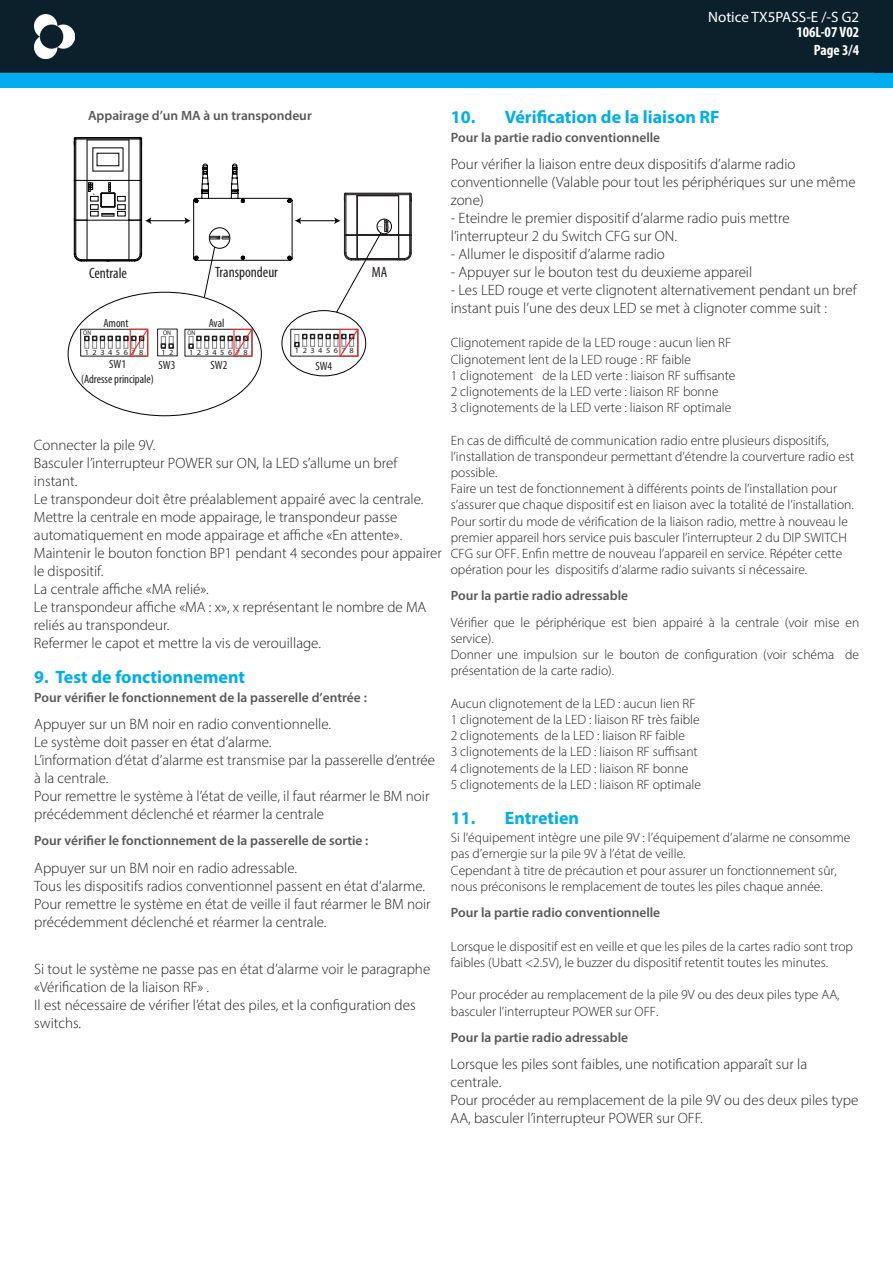
<style>
.page{position:relative;width:893px;height:1263px;background:#fff}
.page>*{position:absolute;margin:0;border:0;box-sizing:border-box;transform-origin:0 0}
.t1{font:700 18px "Myriad Pro";color:#00aeef}
.t2{font:300 15px/18px "Myriad Pro";color:#231f20}
.t3{font:condensed 15px "Myriad Pro";color:#231f20}
.t4{font:15px "Myriad Pro";color:#fff}
.t5{font:700 condensed 15px/18px "Myriad Pro";color:#fff;text-align:right}
.t6{font:300 13.5px/16.2px "Myriad Pro";color:#231f20}
.t7{font:600 13.5px "Myriad Pro";color:#57585a}
.t8{font:condensed 12px/14.4px "Myriad Pro";color:#231f20;text-align:center}
.t9{font:7.8px "Myriad Pro";color:#231f20;scale:1.06 1}
.t10{font:6.75px "Myriad Pro";color:#231f20;scale:.88 1}
</style>
<div class="page">
<div style="left:0;top:0;width:893px;height:73px;background:#0c202c"></div>
<img style="left:34px;top:15px;width:41px;height:43px">
<div style="left:0;top:73px;width:893px;height:15px;background:#00aeef"></div>
<hr style="left:76px;top:139px;width:64px;height:1px;background:#000">
<hr style="left:140px;top:139px;width:1px;height:41px;background:#000">
<hr style="left:76px;top:139px;width:1px;height:41px;background:#000">
<hr style="left:129px;top:140px;width:1px;height:40px;background:#000">
<hr style="left:87px;top:140px;width:42px;height:1px;background:#000">
<hr style="left:87px;top:140px;width:1px;height:40px;background:#000">
<hr style="left:76px;top:138px;width:64px;height:1px;background:#000">
<hr style="left:75px;top:139px;width:1px;height:41px;background:#000">
<hr style="left:75px;top:137px;width:66px;height:1px;background:#000">
<hr style="left:141px;top:138px;width:1px;height:42px;background:#000">
<hr style="left:74px;top:138px;width:1px;height:42px;background:#000">
<svg style="left:74px;top:137px;width:3px;height:8px"></svg>
<hr style="left:87px;top:180px;width:1px;height:40px;background:#000">
<hr style="left:76px;top:180px;width:66px;height:1px;background:#000">
<hr style="left:129px;top:180px;width:1px;height:80px;background:#000">
<hr style="left:140px;top:180px;width:1px;height:40px;background:#000">
<hr style="left:76px;top:180px;width:1px;height:40px;background:#000">
<hr style="left:76px;top:220px;width:64px;height:1px;background:#000">
<hr style="left:75px;top:180px;width:1px;height:40px;background:#000">
<svg style="left:100px;top:182px;width:16px;height:35px"></svg>
<hr style="left:141px;top:180px;width:1px;height:40px;background:#000">
<hr style="left:74px;top:180px;width:1px;height:40px;background:#000">
<hr style="left:87px;top:220px;width:1px;height:39px;background:#000">
<hr style="left:76px;top:220px;width:1px;height:34px;background:#000">
<hr style="left:140px;top:220px;width:1px;height:34px;background:#000">
<hr style="left:81px;top:260px;width:54px;height:1px;background:#000">
<hr style="left:75px;top:220px;width:1px;height:34px;background:#000">
<hr style="left:81px;top:259px;width:54px;height:1px;background:#000">
<hr style="left:74px;top:220px;width:1px;height:34px;background:#000">
<hr style="left:87px;top:261px;width:42px;height:1px;background:#000">
<svg style="left:129px;top:254px;width:13px;height:8px"></svg>
<hr style="left:141px;top:220px;width:1px;height:34px;background:#000">
<svg style="left:74px;top:254px;width:13px;height:8px"></svg>
<div style="left:90px;top:196px;width:8px;height:5px;border:1px solid #000"></div>
<div style="left:117px;top:204px;width:8px;height:6px;border:1px solid #000"></div>
<svg style="left:88px;top:182px;width:6px;height:13px"></svg>
<div style="left:117px;top:196px;width:8px;height:5px;border:1px solid #000"></div>
<div style="left:90px;top:204px;width:8px;height:6px;border:1px solid #000"></div>
<div style="left:90px;top:211px;width:8px;height:5px;border:1px solid #000"></div>
<div style="left:117px;top:211px;width:8px;height:5px;border:1px solid #000"></div>
<div style="left:80px;top:329px;width:68px;height:27px;border:1px solid #231f20"></div>
<div style="left:157px;top:329px;width:21px;height:27px;border:1px solid #231f20"></div>
<svg style="left:161px;top:336px;width:13px;height:13px"></svg>
<div style="left:282px;top:310px;width:84px;height:66px;border:1px solid #000001;border-radius:50%"></div>
<hr style="left:150px;top:220px;width:36px;height:1px;background:#000001">
<svg style="left:129px;top:217px;width:22px;height:7px"></svg>
<hr style="left:299px;top:220px;width:37px;height:1px;background:#000001">
<svg style="left:184px;top:164px;width:117px;height:134px"></svg>
<svg style="left:334px;top:193px;width:78px;height:120px"></svg>
<svg style="left:188px;top:328px;width:65px;height:29px"></svg>
<svg style="left:294px;top:328px;width:65px;height:29px"></svg>
<svg style="left:84px;top:328px;width:65px;height:29px"></svg>
<p class="t4" style="left:708px;top:8px;width:152px">Notice TX5PASS-E /-S G2</p>
<p class="t5" style="left:796px;top:22px;width:64px">106L-07 V02<br>Page 3/4</p>
<p class="t7" style="left:88px;top:106px;width:225px">Appairage d’un MA à un transpondeur</p>
<p class="t3" style="left:89px;top:263px;width:39px">Centrale</p>
<p class="t3" style="left:215px;top:263px;width:64px">Transpondeur</p>
<p class="t10" style="left:83px;top:329px;width:11px">ON</p>
<p class="t8" style="left:103px;top:316px;width:27px">Amont</p>
<p class="t8" style="left:209px;top:316px;width:17px">Aval</p>
<p class="t10" style="left:163px;top:329px;width:11px">ON</p>
<p class="t10" style="left:188px;top:329px;width:11px">ON</p>
<p class="t9" style="left:85px;top:347px;width:57px">1 2 3 4 5 6 7 8</p>
<p class="t9" style="left:161px;top:347px;width:13px">1 2</p>
<p class="t9" style="left:189px;top:347px;width:57px">1 2 3 4 5 6 7 8</p>
<p class="t8" style="left:81px;top:357px;width:74px">SW1<br>(Adresse principale)</p>
<p class="t8" style="left:159px;top:358px;width:18px">SW3</p>
<p class="t8" style="left:211px;top:358px;width:18px">SW2</p>
<p class="t9" style="left:295px;top:346px;width:57px">1 2 3 4 5 6 7 8</p>
<p class="t8" style="left:315px;top:359px;width:18px">SW4</p>
<p class="t3" style="left:372px;top:263px;width:17px">MA</p>
<p class="t2" style="left:34px;top:436px;width:409px">Connecter la pile 9V.<br>Basculer l’interrupteur POWER sur ON, la LED s’allume un bref instant.<br>Le transpondeur doit être préalablement appairé avec la centrale.<br>Mettre la centrale en mode appairage, le transpondeur passe automatiquement en mode appairage et affiche «En attente».<br>Maintenir le bouton fonction BP1 pendant 4 secondes pour appairer le dispositif.<br>La centrale affiche «MA relié».<br>Le transpondeur affiche «MA : x», x représentant le nombre de MA reliés au transpondeur.<br>Refermer le capot et mettre la vis de verouillage.</p>
<p class="t1" style="left:34px;top:665px;width:212px">9. Test de fonctionnement</p>
<p class="t7" style="left:34px;top:688px;width:334px">Pour vérifier le fonctionnement de la passerelle d’entrée :</p>
<p class="t2" style="left:34px;top:715px;width:402px">Appuyer sur un BM noir en radio conventionnelle.<br>Le système doit passer en état d’alarme.<br>L’information d’état d’alarme est transmise par la passerelle d’entrée à la centrale.<br>Pour remettre le système à l’état de veille, il faut réarmer le BM noir précédemment déclenché et réarmer la centrale</p>
<p class="t7" style="left:34px;top:832px;width:336px">Pour vérifier le fonctionnement de la passerelle de sortie :</p>
<p class="t2" style="left:34px;top:859px;width:398px">Appuyer sur un BM noir en radio adressable.<br>Tous les dispositifs radios conventionnel passent en état d’alarme.<br>Pour remettre le système en état de veille il faut réarmer le BM noir précédemment déclenché et réarmer la centrale.</p>
<p class="t2" style="left:34px;top:960px;width:398px">Si tout le système ne passe pas en état d’alarme voir le paragraphe «Vérification de la liaison RF» .<br>Il est nécessaire de vérifier l’état des piles, et la configuration des switchs.</p>
<p class="t1" style="left:451px;top:105px;width:271px">10. Vérification de la liaison RF</p>
<p class="t7" style="left:451px;top:128px;width:211px">Pour la partie radio conventionnelle</p>
<p class="t2" style="left:451px;top:155px;width:406px">Pour vérifier la liaison entre deux dispositifs d’alarme radio conventionnelle (Valable pour tout les périphériques sur une même zone)</p>
<p class="t2" style="left:451px;top:209px;width:340px">- Eteindre le premier dispositif d’alarme radio puis mettre l’interrupteur 2 du Switch CFG sur ON.</p>
<p class="t2" style="left:451px;top:245px;width:216px">- Allumer le dispositif d’alarme radio</p>
<p class="t2" style="left:451px;top:263px;width:303px">- Appuyer sur le bouton test du deuxieme appareil</p>
<p class="t2" style="left:451px;top:281px;width:407px">- Les LED rouge et verte clignotent alternativement pendant un bref instant puis l’une des deux LED se met à clignoter comme suit :</p>
<p class="t6" style="left:451px;top:335px;width:286px">Clignotement rapide de la LED rouge : aucun lien RF Clignotement lent de la LED rouge : RF faible<br>1 clignotement de la LED verte : liaison RF suffisante 2 clignotements de la LED verte : liaison RF bonne<br>3 clignotements de la LED verte : liaison RF optimale</p>
<p class="t6" style="left:451px;top:432px;width:405px">En cas de difficulté de communication radio entre plusieurs dispositifs, l’installation de transpondeur permettant d’étendre la courverture radio est possible.<br>Faire un test de fonctionnement à différents points de l’installation pour s’assurer que chaque dispositif est en liaison avec la totalité de l’installation.<br>Pour sortir du mode de vérification de la liaison radio, mettre à nouveau le premier appareil hors service puis basculer l’interrupteur 2 du DIP SWITCH CFG sur OFF. Enfin mettre de nouveau l’appareil en service. Répéter cette opération pour les dispositifs d’alarme radio suivants si nécessaire.</p>
<p class="t7" style="left:451px;top:587px;width:179px">Pour la partie radio adressable</p>
<p class="t6" style="left:451px;top:614px;width:410px">Vérifier que le périphérique est bien appairé à la centrale (voir mise en service).<br>Donner une impulsion sur le bouton de configuration (voir schéma de présentation de la carte radio).</p>
<p class="t6" style="left:451px;top:695px;width:252px">Aucun clignotement de la LED : aucun lien RF 1 clignotement de la LED : liaison RF très faible 2 clignotements de la LED : liaison RF faible<br>3 clignotements de la LED : liaison RF suffisant 4 clignotements de la LED : liaison RF bonne<br>5 clignotements de la LED : liaison RF optimale</p>
<p class="t1" style="left:451px;top:806px;width:130px">11. Entretien</p>
<p class="t6" style="left:451px;top:829px;width:401px">Si l’équipement intègre une pile 9V : l’équipement d’alarme ne consomme pas d’ernergie sur la pile 9V à l’état de veille.<br>Cependant à titre de précaution et pour assurer un fonctionnement sûr, nous préconisons le remplacement de toutes les piles chaque année.</p>
<p class="t7" style="left:451px;top:904px;width:211px">Pour la partie radio conventionnelle</p>
<p class="t6" style="left:451px;top:938px;width:404px">Lorsque le dispositif est en veille et que les piles de la cartes radio sont trop faibles (Ubatt &lt;2.5V), le buzzer du dispositif retentit toutes les minutes.</p>
<p class="t6" style="left:451px;top:986px;width:390px">Pour procéder au remplacement de la pile 9V ou des deux piles type AA, basculer l’interrupteur POWER sur OFF.</p>
<p class="t7" style="left:451px;top:1029px;width:179px">Pour la partie radio adressable</p>
<p class="t2" style="left:451px;top:1055px;width:409px">Lorsque les piles sont faibles, une notification apparaît sur la centrale.<br>Pour procéder au remplacement de la pile 9V ou des deux piles type AA, basculer l’interrupteur POWER sur OFF.</p>
</div>
